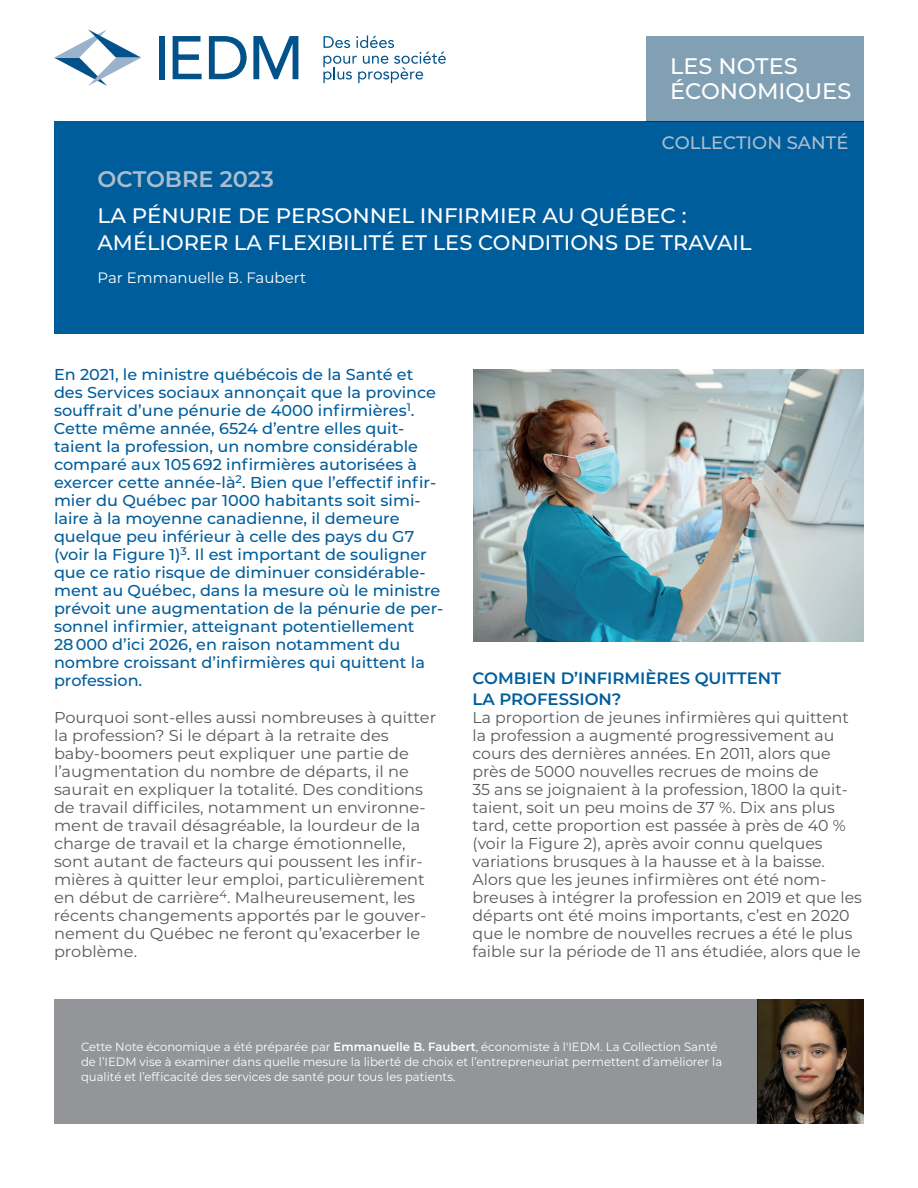
<style>
.page{position:relative;width:918px;height:1188px;background:#fff}
.page>*{position:absolute;margin:0;border:0;box-sizing:border-box;transform-origin:0 0}
.t1{font:500 22.5px/25.5px "Montserrat";color:#fff}
.t2{font:600 22.5px "Montserrat";color:#acbece}
.t3{font:500 21px/27px "Montserrat";color:#fff}
.t4{font:500 18px "Montserrat";color:#acbece}
.t5{font:600 16.5px/21px "Montserrat";color:#005d9c}
.t6{font:15.75px/18px "Montserrat";color:#57585a}
.t7{font:500 15.75px/18px "Montserrat";color:#005d9c}
.t8{font:15px "Montserrat";color:#fff}
.t9{font:12px/15px "Montserrat";color:#fff}
.s1{font-weight:600}
</style>
<div class="page">
<div style="left:54px;top:121px;width:810px;height:212px;background:#005d9c"></div>
<div style="left:646px;top:36px;width:218px;height:85px;background:#81a0b4"></div>
<svg style="left:323px;top:35px;width:123px;height:48px"></svg>
<div style="left:159px;top:36px;width:6px;height:43px;background:#01528a"></div>
<svg style="left:173px;top:36px;width:29px;height:43px"></svg>
<svg style="left:209px;top:36px;width:38px;height:43px"></svg>
<svg style="left:253px;top:36px;width:45px;height:43px"></svg>
<svg style="left:54px;top:29px;width:87px;height:57px"></svg>
<img style="left:757px;top:999px;width:107px;height:125px">
<div style="left:54px;top:999px;width:703px;height:125px;background:#939598"></div>
<img style="left:473px;top:369px;width:391px;height:272px">
<h1 class="t1" style="left:670px;top:52px;width:183px">LES NOTES<br>ÉCONOMIQUES</h1>
<p class="t4" style="left:662px;top:130px;width:188px">COLLECTION SANTÉ</p>
<h1 class="t2" style="left:98px;top:163px;width:178px">OCTOBRE 2023</h1>
<h2 class="t3" style="left:98px;top:201px;width:655px">LA PÉNURIE DE PERSONNEL INFIRMIER AU QUÉBEC :<br>AMÉLIORER LA FLEXIBILITÉ ET LES CONDITIONS DE TRAVAIL</h2>
<p class="t8" style="left:98px;top:267px;width:210px">Par Emmanuelle B. Faubert</p>
<p class="t7" style="left:54px;top:365px;width:391px">En 2021, le ministre québécois de la Santé et des Services sociaux annonçait que la province souffrait d’une pénurie de 4000 infirmières<sup>1</sup>.<br>Cette même année, 6524 d’entre elles quit&shy;taient la profession, un nombre considérable comparé aux 105 692 infirmières autorisées à exercer cette année-là<sup>2</sup>. Bien que l’effectif infir&shy;mier du Québec par 1000 habitants soit simi&shy;laire à la moyenne canadienne, il demeure quelque peu inférieur à celle des pays du G7 (voir la Figure 1)<sup>3</sup>. Il est important de souligner que ce ratio risque de diminuer considérable&shy;ment au Québec, dans la mesure où le ministre prévoit une augmentation de la pénurie de per&shy;sonnel infirmier, atteignant potentiellement<br>28 000 d’ici 2026, en raison notamment du nombre croissant d’infirmières qui quittent la profession.</p>
<p class="t6" style="left:54px;top:708px;width:384px">Pourquoi sont-elles aussi nombreuses à quitter la profession? Si le départ à la retraite des baby-boomers peut expliquer une partie de l’augmentation du nombre de départs, il ne saurait en expliquer la totalité. Des conditions de travail difficiles, notamment un environne&shy;ment de travail désagréable, la lourdeur de la charge de travail et la charge émotionnelle, sont autant de facteurs qui poussent les infir&shy;mières à quitter leur emploi, particulièrement en début de carrière<sup>4</sup>. Malheureusement, les récents changements apportés par le gouver&shy;nement du Québec ne feront qu’exacerber le problème.</p>
<p class="t5" style="left:472px;top:667px;width:310px">COMBIEN D’INFIRMIÈRES QUITTENT<br>LA PROFESSION?</p>
<p class="t6" style="left:472px;top:708px;width:391px">La proportion de jeunes infirmières qui quittent la profession a augmenté progressivement au cours des dernières années. En 2011, alors que près de 5000 nouvelles recrues de moins de<br>35 ans se joignaient à la profession, 1800 la quit&shy;taient, soit un peu moins de 37 %. Dix ans plus tard, cette proportion est passée à près de 40 % (voir la Figure 2), après avoir connu quelques variations brusques à la hausse et à la baisse.<br>Alors que les jeunes infirmières ont été nom&shy;breuses à intégrer la profession en 2019 et que les départs ont été moins importants, c’est en 2020 que le nombre de nouvelles recrues a été le plus faible sur la période de 11 ans étudiée, alors que le</p>
<p class="t9" style="left:81px;top:1038px;width:643px">Cette Note économique a été préparée par <span class="s1">Emmanuelle B. Faubert</span>, économiste à l'IEDM. La Collection Santé de l’IEDM vise à examiner dans quelle mesure la liberté de choix et l’entrepreneuriat permettent d’améliorer la qualité et l’efficacité des services de santé pour tous les patients.</p>
</div>
